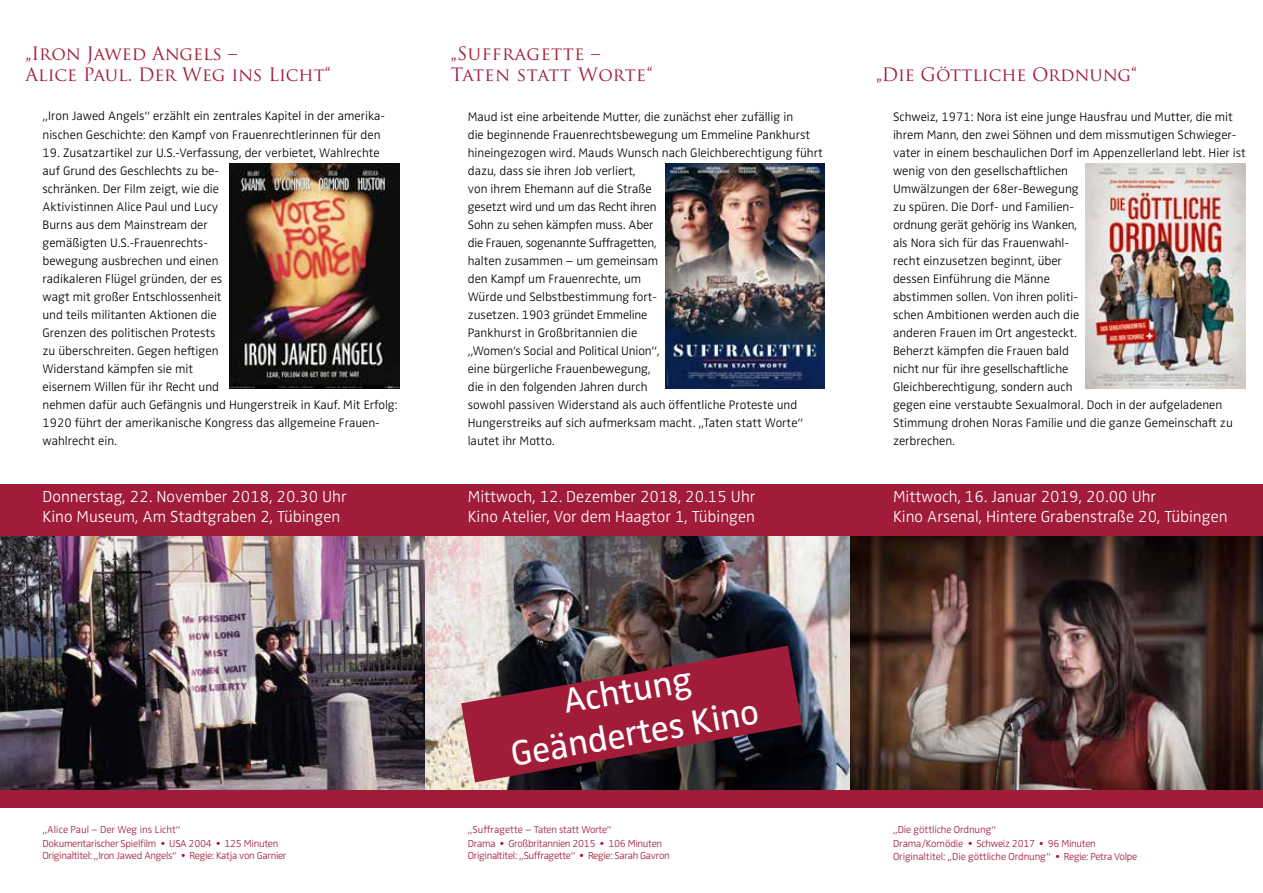
<style>
.page{position:relative;width:1263px;height:893px;background:#fff}
.page>*{position:absolute;margin:0;border:0;box-sizing:border-box;transform-origin:0 0}
.t1{font:36px/43.2px "Zwo OT";color:#fff;text-align:center}
.t2{font:18px/21px "Trajan Pro";color:#a11c39}
.t3{font:18px/21px "Trajan Pro";letter-spacing:.03em;color:#a11c39}
.t4{font:300 16.5px/19.8px "Zwo OT";color:#fff}
.t5{font:300 12.75px/18px "Zwo OT";color:#000}
.t6{font:300 10.5px/13px "Zwo OT";letter-spacing:-.03em;color:#a11c39}
.t7{font:300 10.5px/13.5px "Zwo OT";letter-spacing:-.01em;color:#a11c39}
</style>
<div class="page">
<img style="left:0;top:536px;width:1263px;height:255px">
<div style="left:0;top:485px;width:1263px;height:51px;background:#a11c39"></div>
<div style="left:0;top:791px;width:1263px;height:17px;background:#a11c39"></div>
<svg style="left:461px;top:646px;width:341px;height:136px;background:#7a2c3e"></svg>
<img style="left:1086px;top:163px;width:159px;height:226px">
<img style="left:666px;top:163px;width:159px;height:226px">
<img style="left:230px;top:163px;width:170px;height:226px">
<h2 class="t2" style="left:26px;top:43px;width:307px">„Iron Jawed Angels –<br>Alice Paul. Der Weg ins Licht“</h2>
<p class="t5" style="left:43px;top:108px;width:344px">„Iron Jawed Angels“ erzählt ein zentrales Kapitel in der amerika&shy;nischen Geschichte: den Kampf von Frauenrechtlerinnen für den</p>
<p class="t5" style="left:43px;top:144px;width:357px">19. Zusatzartikel zur U.S.-Verfassung, der verbietet, Wahlrechte auf Grund des Geschlechts zu be-<br>schränken. Der Film zeigt, wie die<br>Aktivistinnen Alice Paul und Lucy<br>Burns aus dem Mainstream der<br>gemäßigten U.S.-Frauenrechts-<br>bewegung ausbrechen und einen<br>radikaleren Flügel gründen, der es<br>wagt mit großer Entschlossenheit<br>und teils militanten Aktionen die<br>Grenzen des politischen Protests<br>zu überschreiten. Gegen heftigen<br>Widerstand kämpfen sie mit<br>eisernem Willen für ihr Recht und<br>nehmen dafür auch Gefängnis und Hungerstreik in Kauf. Mit Erfolg:<br>1920 führt der amerikanische Kongress das allgemeine Frauen&shy;wahlrecht ein.</p>
<h2 class="t3" style="left:451px;top:43px;width:203px">„Suffragette –<br>Taten statt Worte“</h2>
<h2 class="t2" style="left:876px;top:64px;width:262px">„Die Göttliche Ordnung“</h2>
<p class="t5" style="left:468px;top:108px;width:356px">Maud ist eine arbeitende Mutter, die zunächst eher zufällig in<br>die beginnende Frauenrechtsbewegung um Emmeline Pankhurst hineingezogen wird. Mauds Wunsch nach Gleichberechtigung führt dazu, dass sie ihren Job verliert,<br>von ihrem Ehemann auf die Straße<br>gesetzt wird und um das Recht ihren<br>Sohn zu sehen kämpfen muss. Aber<br>die Frauen, sogenannte Suffragetten,<br>halten zusammen – um gemeinsam<br>den Kampf um Frauenrechte, um<br>Würde und Selbstbestimmung fort-<br>zusetzen. 1903 gründet Emmeline<br>Pankhurst in Großbritannien die<br>„Women’s Social and Political Union“,<br>eine bürgerliche Frauenbewegung,<br>die in den folgenden Jahren durch<br>sowohl passiven Widerstand als auch öffentliche Proteste und Hungerstreiks auf sich aufmerksam macht. „Taten statt Worte“ lautet ihr Motto.</p>
<p class="t5" style="left:893px;top:108px;width:354px">Schweiz, 1971: Nora ist eine junge Hausfrau und Mutter, die mit ihrem Mann, den zwei Söhnen und dem missmutigen Schwieger&shy;vater in einem beschaulichen Dorf im Appenzellerland lebt. Hier ist wenig von den gesellschaftlichen<br>Umwälzungen der 68er-Bewegung<br>zu spüren. Die Dorf- und Familien-<br>ordnung gerät gehörig ins Wanken,<br>als Nora sich für das Frauenwahl-<br>recht einzusetzen beginnt, über<br>dessen Einführung die Männe<br>abstimmen sollen. Von ihren politi-<br>schen Ambitionen werden auch die<br>anderen Frauen im Ort angesteckt.<br>Beherzt kämpfen die Frauen bald<br>nicht nur für ihre gesellschaftliche<br>Gleichberechtigung, sondern auch<br>gegen eine verstaubte Sexualmoral. Doch in der aufgeladenen Stimmung drohen Noras Familie und die ganze Gemeinschaft zu zerbrechen.</p>
<p class="t4" style="left:43px;top:487px;width:306px">Donnerstag, 22. November 2018, 20.30 Uhr<br>Kino Museum, Am Stadtgraben 2, Tübingen</p>
<p class="t4" style="left:468px;top:487px;width:289px">Mittwoch, 12. Dezember 2018, 20.15 Uhr<br>Kino Atelier, Vor dem Haagtor 1, Tübingen</p>
<p class="t4" style="left:893px;top:487px;width:336px">Mittwoch, 16. Januar 2019, 20.00 Uhr<br>Kino Arsenal, Hintere Grabenstraße 20, Tübingen</p>
<h1 class="t1" style="left:500px;top:692px;width:252px;rotate:-10deg">Achtung<br>Geändertes Kino</h1>
<p class="t6" style="left:468px;top:823px;width:204px">„Suffragette – Taten statt Worte“<br>Drama • Großbritannien 2015 • 106 Minuten<br>Originaltitel: „Suffragette“ • Regie: Sarah Gavron</p>
<p class="t6" style="left:43px;top:823px;width:245px">„Alice Paul – Der Weg ins Licht“<br>Dokumentarischer Spielfilm • USA 2004 • 125 Minuten<br>Originaltitel: „Iron Jawed Angels“ • Regie: Katja von Garnier</p>
<p class="t7" style="left:893px;top:823px;width:246px">„Die göttliche Ordnung“<br>Drama/Komödie • Schweiz 2017 • 96 Minuten<br>Originaltitel: „Die göttliche Ordnung“ • Regie: Petra Volpe</p>
</div>
